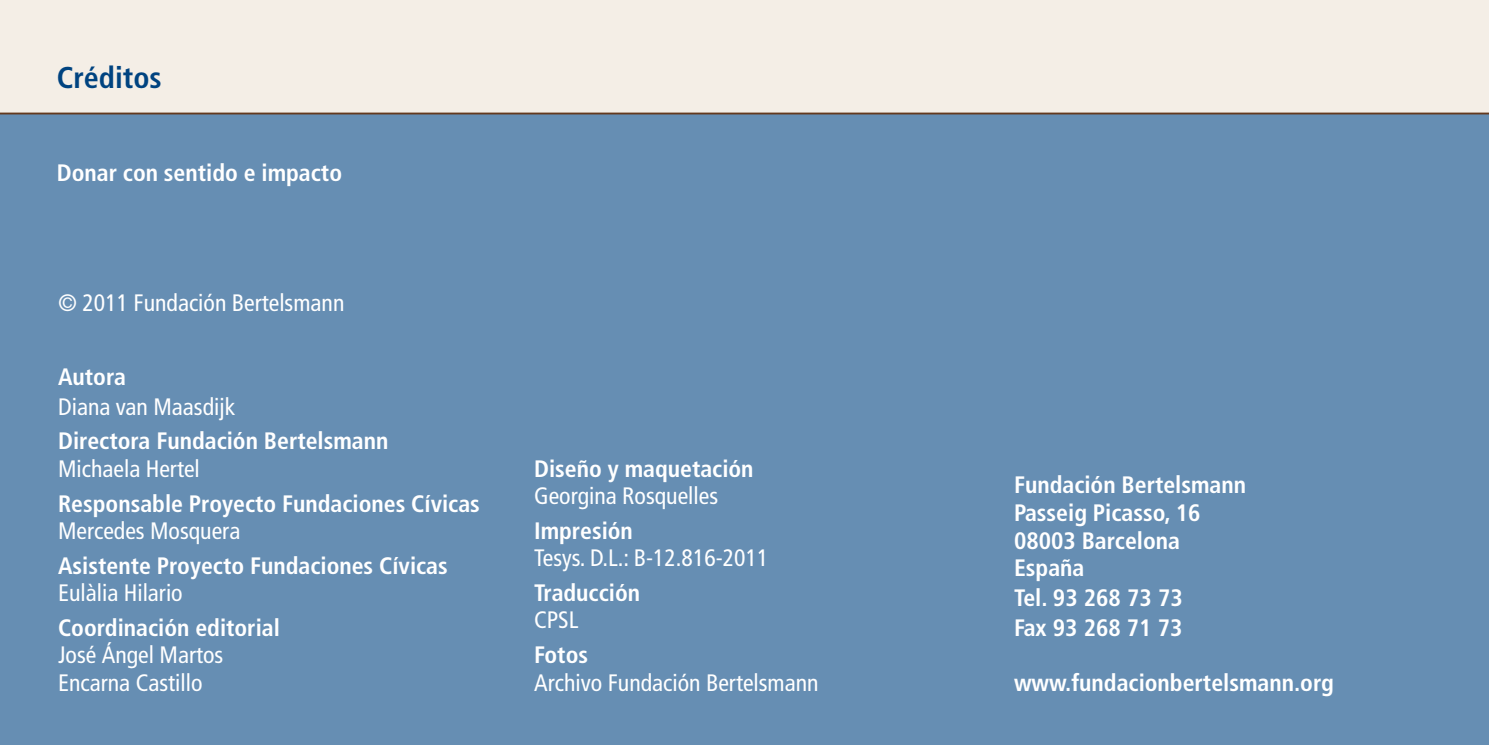
<style>
.page{position:relative;width:1489px;height:745px;background:#fff}
.page>*{position:absolute;margin:0;border:0;box-sizing:border-box;transform-origin:0 0}
.t1{font:700 condensed 30px "Frutiger";color:#004380}
.t2{font:700 condensed 23.75px/27.5px "Frutiger";color:#fff}
.t3{font:condensed 23.75px/27.5px "Frutiger";color:#fff}
</style>
<div class="page">
<div style="left:0;top:0;width:1488px;height:744px;background:#668eb3"></div>
<div style="left:0;top:0;width:1488px;height:113px;background:#f4eee6"></div>
<hr style="left:0;top:112px;width:1488px;height:2px;background:#63391e">
<p class="t1" style="left:57px;top:60px;width:107px">Créditos</p>
<p class="t2" style="left:57px;top:159px;width:287px">Donar con sentido e impacto</p>
<p class="t3" style="left:58px;top:288px;width:288px">© 2011 Fundación Bertelsmann</p>
<p class="t2" style="left:58px;top:362px;width:69px">Autora</p>
<p class="t3" style="left:58px;top:392px;width:179px">Diana van Maasdijk</p>
<p class="t2" style="left:58px;top:427px;width:332px">Directora Fundación Bertelsmann</p>
<p class="t3" style="left:58px;top:455px;width:143px">Michaela Hertel</p>
<p class="t2" style="left:58px;top:489px;width:423px">Responsable Proyecto Fundaciones Cívicas</p>
<p class="t3" style="left:58px;top:517px;width:184px">Mercedes Mosquera</p>
<p class="t2" style="left:58px;top:551px;width:391px">Asistente Proyecto Fundaciones Cívicas</p>
<p class="t3" style="left:58px;top:579px;width:126px">Eulàlia Hilario</p>
<p class="t2" style="left:58px;top:613px;width:223px">Coordinación editorial</p>
<p class="t3" style="left:58px;top:641px;width:167px">José Ángel Martos<br>Encarna Castillo</p>
<p class="t2" style="left:534px;top:454px;width:221px">Diseño y maquetación</p>
<p class="t3" style="left:534px;top:482px;width:185px">Georgina Rosquelles</p>
<p class="t2" style="left:534px;top:516px;width:100px">Impresión</p>
<p class="t3" style="left:534px;top:544px;width:236px">Tesys. D.L.: B-12.816-2011</p>
<p class="t2" style="left:534px;top:578px;width:107px">Traducción</p>
<p class="t3" style="left:534px;top:606px;width:46px">CPSL</p>
<p class="t2" style="left:534px;top:640px;width:55px">Fotos</p>
<p class="t3" style="left:534px;top:668px;width:286px">Archivo Fundación Bertelsmann</p>
<p class="t2" style="left:1013px;top:471px;width:234px">Fundación Bertelsmann<br>Passeig Picasso, 16<br>08003 Barcelona<br>España</p>
<p class="t2" style="left:1013px;top:582px;width:170px;line-height:30px">Tel. 93 268 73 73<br>Fax 93 268 71 73</p>
<p class="t2" style="left:1013px;top:668px;width:321px">www.fundacionbertelsmann.org</p>
</div>
